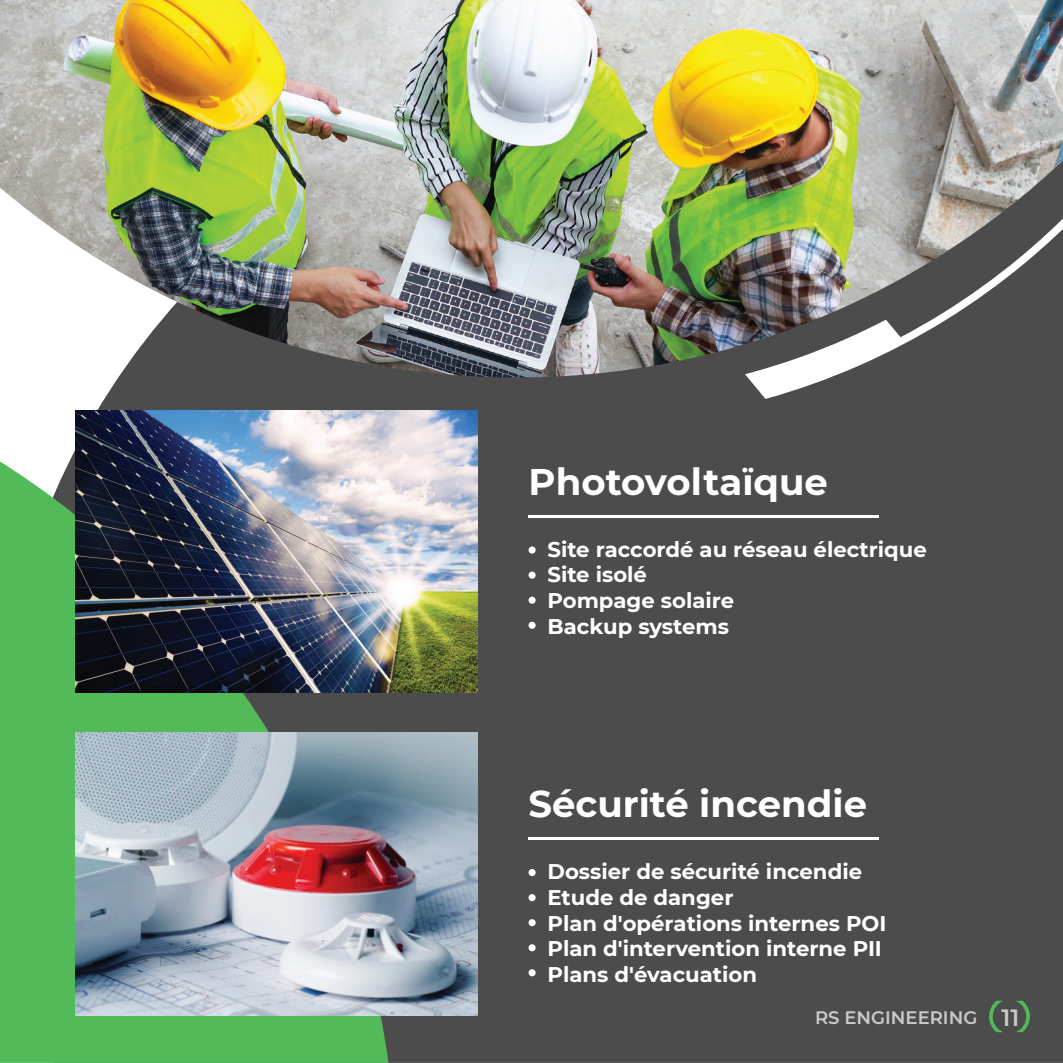
<style>
.page{position:relative;width:1063px;height:1063px;background:#fff}
.page>*{position:absolute;margin:0;border:0;box-sizing:border-box;transform-origin:0 0}
.t1{font:700 37px "Montserrat";color:#fff}
.t2{font:700 21.25px/25.5px "Montserrat";color:#fff}
.t3{font:600 18px "Montserrat";color:#cbcac9}
.s1{font-size:23.5px}
</style>
<div class="page">
<div style="left:389px;top:378px;width:674px;height:685px;background:#4c4c4c"></div>
<svg style="left:0;top:378px;width:389px;height:685px;background:#62ad66"></svg>
<div style="left:760px;top:378px;width:303px;height:21px;background:#4c4c4c"></div>
<svg style="left:745px;top:378px;width:157px;height:17px"></svg>
<img style="left:0;top:0;width:1063px;height:378px">
<div style="left:529px;top:546px;width:7px;height:8px;background:#fff;border-radius:50%"></div>
<div style="left:529px;top:572px;width:7px;height:7px;background:#fff;border-radius:50%"></div>
<div style="left:529px;top:597px;width:7px;height:7px;background:#fff;border-radius:50%"></div>
<div style="left:529px;top:622px;width:7px;height:7px;background:#fff;border-radius:50%"></div>
<hr style="left:529px;top:515px;width:350px;height:2px;background:#fff">
<div style="left:529px;top:869px;width:7px;height:7px;background:#fff;border-radius:50%"></div>
<div style="left:529px;top:894px;width:7px;height:7px;background:#fff;border-radius:50%"></div>
<div style="left:529px;top:919px;width:7px;height:7px;background:#fff;border-radius:50%"></div>
<div style="left:529px;top:944px;width:7px;height:7px;background:#fff;border-radius:50%"></div>
<div style="left:529px;top:969px;width:7px;height:7px;background:#fff;border-radius:50%"></div>
<hr style="left:529px;top:837px;width:350px;height:3px;background:#fff">
<img style="left:75px;top:410px;width:403px;height:282px">
<img style="left:75px;top:732px;width:403px;height:283px">
<svg style="left:989px;top:1001px;width:41px;height:31px"></svg>
<h1 class="t1" style="left:529px;top:455px;width:301px">Photovoltaïque</h1>
<p class="t2" style="left:547px;top:536px;width:381px">Site raccordé au réseau électrique<br>Site isolé<br>Pompage solaire<br>Backup systems</p>
<h1 class="t1" style="left:529px;top:777px;width:340px">Sécurité incendie</h1>
<p class="t2" style="left:547px;top:858px;width:340px">Dossier de sécurité incendie<br>Etude de danger<br>Plan d'opérations internes POI<br>Plan d'intervention interne PII<br>Plans d'évacuation</p>
<p class="t3" style="left:815px;top:1005px;width:206px">RS ENGINEERING <span class="s1">11</span></p>
</div>
